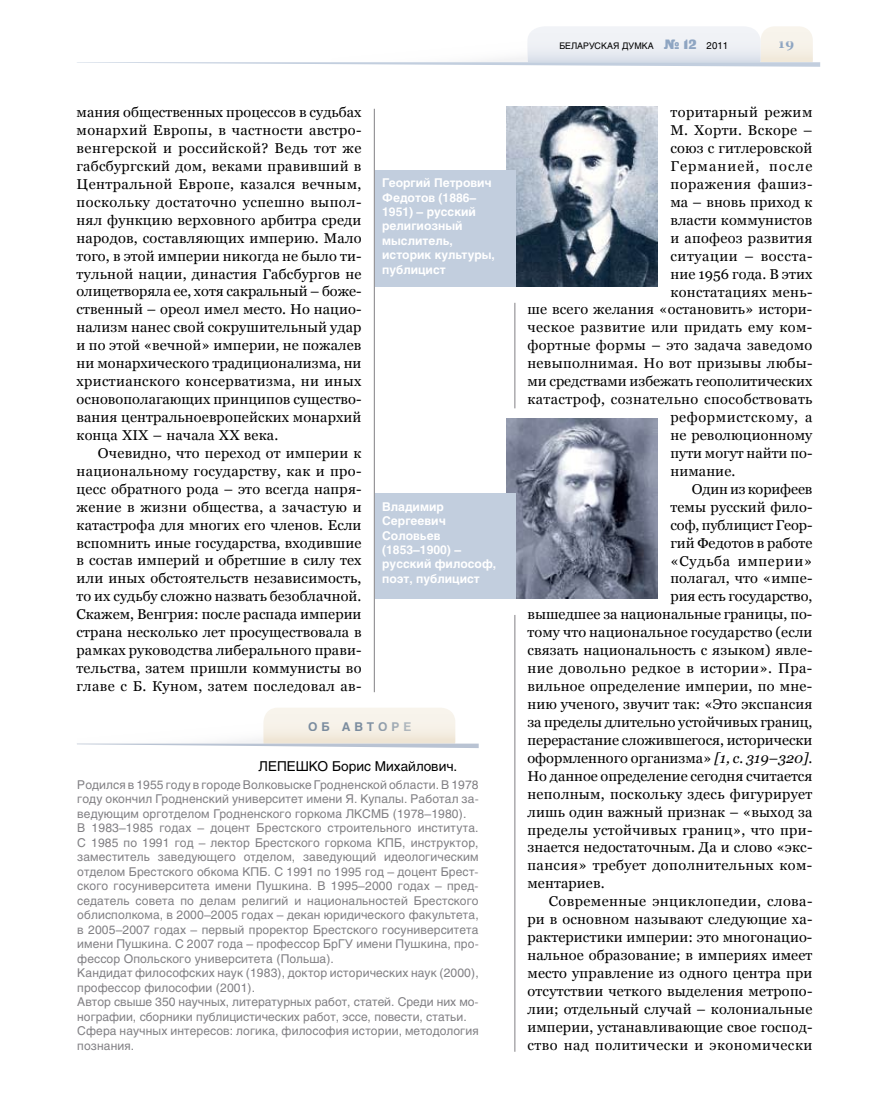
<style>
.page{position:relative;width:872px;height:1106px;background:#fff}
.page>*{position:absolute;margin:0;border:0;box-sizing:border-box;transform-origin:0 0}
.t1{font:14.25px/18px "Georgia";letter-spacing:.01em;color:#000;text-align:justify}
.t2{font:14.25px "Georgia";letter-spacing:.03em;color:#000}
.t3{font:14.25px "Georgia";letter-spacing:.04em;color:#000}
.t4{font:14.25px "Georgia";letter-spacing:.035em;color:#000}
.t5{font:14.25px "Georgia";letter-spacing:.075em;color:#000}
.t6{font:14.25px "Georgia";letter-spacing:.05em;color:#000}
.t7{font:14.25px "Georgia";letter-spacing:-.01em;color:#000}
.t8{font:13.5px "Helios";color:#000}
.t9{font:700 13.5px "Georgia";color:#8ea5c2}
.t10{font:12px/14.5px "Helios";letter-spacing:.01em;color:#818084}
.t11{font:700 12px/14.4px "Helios";color:#fff}
.t12{font:700 12px "Helios";letter-spacing:.325em;color:#8095af}
.t13{font:9px "Helios";color:#000}
.s1{font-family:"Black Grotesk C";font-size:13.5px;color:#8ea5c2}
.s2{font-size:9.75px}
.s3{font-style:italic}
</style>
<div class="page">
<svg style="left:77px;top:26px;width:743px;height:41px"></svg>
<hr style="left:514px;top:303px;width:1px;height:105px;background:#818084">
<hr style="left:374px;top:109px;width:1px;height:583px;background:#818084">
<svg style="left:77px;top:708px;width:402px;height:40px"></svg>
<img style="left:506px;top:106px;width:151px;height:180px">
<img style="left:506px;top:418px;width:152px;height:180px">
<div style="left:376px;top:170px;width:140px;height:116px;background:#c2cede"></div>
<div style="left:376px;top:493px;width:140px;height:105px;background:#c2cede"></div>
<hr style="left:514px;top:615px;width:1px;height:436px;background:#818084">
<p class="t1" style="left:77px;top:103px;width:286px">мания общественных процессов в судьбах монархий Европы, в частности австро&shy;венгерской и российской? Ведь тот же габсбургский дом, веками правивший в Центральной Европе, казался вечным, поскольку достаточно успешно выпол&shy;нял функцию верховного арбитра среди народов, составляющих империю. Мало того, в этой империи никогда не было ти&shy;тульной нации, династия Габсбургов не олицетворяла ее, хотя сакральный – боже&shy;ственный – ореол имел место. Но нацио&shy;нализм нанес свой сокрушительный удар и по этой «вечной» империи, не пожалев ни монархического традиционализма, ни христианского консерватизма, ни иных основополагающих принципов существо&shy;вания центральноевропейских монархий конца XIX – начала ХХ века.</p>
<p class="t1" style="left:77px;top:444px;width:286px;text-indent:21px">Очевидно, что переход от империи к национальному государству, как и про&shy;цесс обратного рода – это всегда напря&shy;жение в жизни общества, а зачастую и катастрофа для многих его членов. Если вспомнить иные государства, входившие в состав империй и обретшие в силу тех или иных обстоятельств независимость, то их судьбу сложно назвать безоблачной.<br>Скажем, Венгрия: после распада империи страна несколько лет просуществовала в рамках руководства либерального прави&shy;тельства, затем пришли коммунисты во главе с Б. Куном, затем последовал ав-</p>
<p class="t11" style="left:382px;top:176px;width:114px">Георгий Петрович<br>Федотов (1886–<br>1951) – русский религиозный мыслитель, историк культуры, публицист</p>
<p class="t11" style="left:382px;top:499px;width:115px">Владимир<br>Сергеевич<br>Соловьев (1853–1900) – русский философ, поэт, публицист</p>
<p class="t12" style="left:308px;top:719px;width:105px">об авторе</p>
<p class="t8" style="left:259px;top:758px;width:200px">ЛЕПЕШКО Борис Михайлович.</p>
<p class="t10" style="left:77px;top:777px;width:403px">Родился в 1955 году в городе Волковыске Гродненской области. В 1978 году окончил Гродненский университет имени Я. Купалы. Работал за&shy;ведующим орготделом Гродненского горкома ЛКСМБ (1978–1980).<br>В 1983–1985 годах – доцент Брестского строительного института.<br>С 1985 по 1991 год – лектор Брестского горкома КПБ, инструктор, заместитель заведующего отделом, заведующий идеологическим отделом Брестского обкома КПБ. С 1991 по 1995 год – доцент Брест&shy;ского госуниверситета имени Пушкина. В 1995–2000 годах – пред&shy;седатель совета по делам религий и национальностей Брестского облисполкома, в 2000–2005 годах – декан юридического факультета, в 2005–2007 годах – первый проректор Брестского госуниверситета имени Пушкина. С 2007 года – профессор БрГУ имени Пушкина, про&shy;фессор Опольского университета (Польша).<br>Кандидат философских наук (1983), доктор исторических наук (2000), профессор философии (2001).<br>Автор свыше 350 научных, литературных работ, статей. Среди них мо&shy;нографии, сборники публицистических работ, эссе, повести, статьи.<br>Сфера научных интересов: логика, философия истории, методология познания.</p>
<p class="t13" style="left:559px;top:40px;width:170px">БЕЛАРУСКАЯ ДУМКА <span class="s1">№ 12</span> <span class="s2">2011</span></p>
<p class="t9" style="left:778px;top:36px;width:17px">19</p>
<p class="t4" style="left:670px;top:104px;width:143px">торитарный режим</p>
<p class="t1" style="left:670px;top:121px;width:143px">М. Хорти. Вскоре –</p>
<p class="t1" style="left:670px;top:139px;width:143px">союз с гитлеровской</p>
<p class="t5" style="left:670px;top:158px;width:143px">Германией, после</p>
<p class="t4" style="left:670px;top:176px;width:143px">поражения фашиз-</p>
<p class="t1" style="left:670px;top:193px;width:143px">ма – вновь приход к</p>
<p class="t1" style="left:670px;top:211px;width:143px">власти коммунистов</p>
<p class="t1" style="left:670px;top:229px;width:143px">и апофеоз развития</p>
<p class="t3" style="left:670px;top:248px;width:143px">ситуации – восста-</p>
<p class="t1" style="left:670px;top:265px;width:143px">ние 1956 года. В этих</p>
<p class="t1" style="left:670px;top:282px;width:144px">констатациях мень-</p>
<p class="t1" style="left:527px;top:300px;width:286px">ше всего желания «остановить» истори-</p>
<p class="t2" style="left:527px;top:319px;width:286px">ческое развитие или придать ему ком-</p>
<p class="t1" style="left:527px;top:336px;width:286px">фортные формы – это задача заведомо</p>
<p class="t1" style="left:527px;top:354px;width:286px">невыполнимая. Но вот призывы любы-</p>
<p class="t1" style="left:527px;top:372px;width:286px">ми средствами избежать геополитических</p>
<p class="t1" style="left:527px;top:390px;width:286px">катастроф, сознательно способствовать</p>
<p class="t3" style="left:670px;top:409px;width:143px">реформистскому, а</p>
<p class="t1" style="left:670px;top:426px;width:143px">не революционному</p>
<p class="t1" style="left:670px;top:444px;width:143px">пути могут найти по-</p>
<p class="t1" style="left:670px;top:462px;width:66px">нимание.</p>
<p class="t7" style="left:691px;top:481px;width:122px">Один из корифеев</p>
<p class="t1" style="left:670px;top:498px;width:143px">темы русский фило-</p>
<p class="t1" style="left:670px;top:515px;width:143px">соф, публицист Геор-</p>
<p class="t1" style="left:670px;top:533px;width:143px">гий Федотов в работе</p>
<p class="t6" style="left:670px;top:552px;width:143px">«Судьба империи»</p>
<p class="t1" style="left:670px;top:569px;width:143px">полагал, что «импе-</p>
<p class="t1" style="left:670px;top:587px;width:144px">рия есть государство,</p>
<p class="t1" style="left:527px;top:605px;width:286px">вышедшее за национальные границы, по-</p>
<p class="t1" style="left:527px;top:623px;width:286px">тому что национальное государство (если</p>
<p class="t1" style="left:527px;top:641px;width:286px">связать национальность с языком) явле-</p>
<p class="t2" style="left:527px;top:660px;width:286px">ние довольно редкое в истории». Пра-</p>
<p class="t1" style="left:527px;top:677px;width:286px">вильное определение империи, по мне-</p>
<p class="t1" style="left:527px;top:695px;width:286px">нию ученого, звучит так: «Это экспансия</p>
<p class="t1" style="left:527px;top:713px;width:286px">за пределы длительно устойчивых границ,</p>
<p class="t1" style="left:527px;top:731px;width:286px">перерастание сложившегося, исторически</p>
<p class="t1" style="left:527px;top:749px;width:286px">оформленного организма» <span class="s3">[1, с. 319–320]</span>.</p>
<p class="t1" style="left:527px;top:766px;width:286px">Но данное определение сегодня считается</p>
<p class="t1" style="left:527px;top:784px;width:286px">неполным, поскольку здесь фигурирует</p>
<p class="t1" style="left:527px;top:802px;width:286px">лишь один важный признак – «выход за</p>
<p class="t1" style="left:527px;top:820px;width:286px">пределы устойчивых границ», что при-</p>
<p class="t1" style="left:527px;top:838px;width:286px">знается недостаточным. Да и слово «экс-</p>
<p class="t2" style="left:527px;top:857px;width:286px">пансия» требует дополнительных ком-</p>
<p class="t1" style="left:527px;top:874px;width:79px">ментариев.</p>
<p class="t2" style="left:549px;top:893px;width:265px">Современные энциклопедии, слова-</p>
<p class="t1" style="left:527px;top:910px;width:286px">ри в основном называют следующие ха-</p>
<p class="t1" style="left:527px;top:928px;width:286px">рактеристики империи: это многонацио-</p>
<p class="t1" style="left:527px;top:946px;width:286px">нальное образование; в империях имеет</p>
<p class="t1" style="left:527px;top:964px;width:286px">место управление из одного центра при</p>
<p class="t1" style="left:527px;top:982px;width:286px">отсутствии четкого выделения метропо-</p>
<p class="t1" style="left:527px;top:999px;width:286px">лии; отдельный случай – колониальные</p>
<p class="t1" style="left:527px;top:1017px;width:286px">империи, устанавливающие свое господ-</p>
<p class="t2" style="left:527px;top:1036px;width:286px">ство над политически и экономически</p>
</div>
